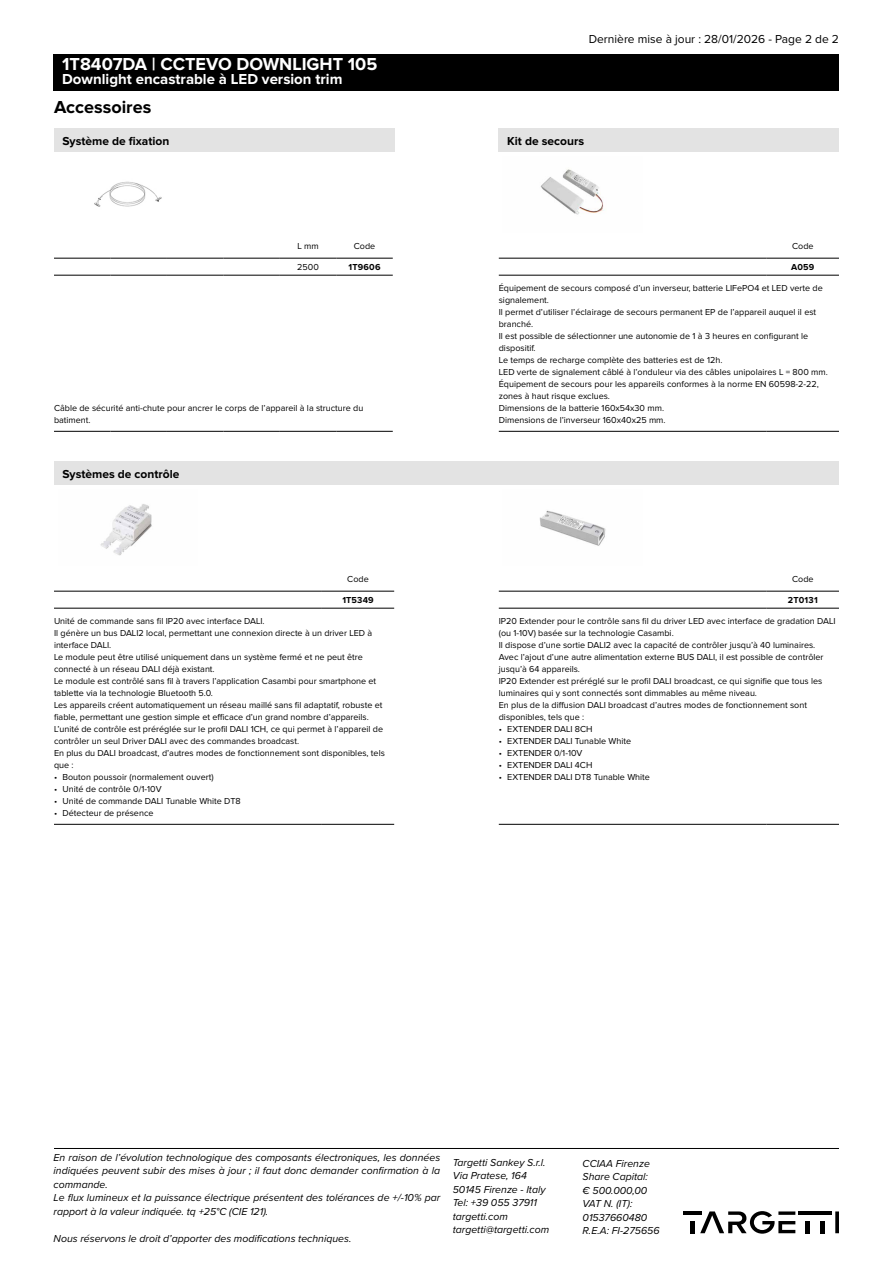
<style>
.page{position:relative;width:893px;height:1263px;background:#fff}
.page>*{position:absolute;margin:0;border:0;box-sizing:border-box;transform-origin:0 0}
.t1{font:700 18px "Proxima Nova";color:#fff}
.t2{font:700 18px "Proxima Nova";color:#000}
.t3{font:700 15px "Proxima Nova";color:#fff}
.t4{font:700 12px "Proxima Nova";color:#000}
.t5{font:12px "Proxima Nova";color:#000}
.t6{font:italic 10.5px/13.5px "Proxima Nova";color:#000}
.t7{font:9px/12px "Proxima Nova";color:#000}
.t8{font:700 9px "Proxima Nova";letter-spacing:.02em;color:#000}
</style>
<div class="page">
<svg style="left:835px;top:1211px;width:4px;height:22px"></svg>
<svg style="left:700px;top:1211px;width:95px;height:23px"></svg>
<hr style="left:806px;top:1221px;width:4px;height:12px;background:#000">
<hr style="left:798px;top:1211px;width:34px;height:4px;background:#000">
<hr style="left:821px;top:1221px;width:4px;height:12px;background:#000">
<hr style="left:683px;top:1211px;width:19px;height:4px;background:#000">
<hr style="left:690px;top:1221px;width:4px;height:12px;background:#000">
<hr style="left:54px;top:1148px;width:785px;height:1px;background:#000">
<img style="left:100px;top:504px;width:52px;height:52px">
<img style="left:539px;top:510px;width:67px;height:36px">
<img style="left:94px;top:181px;width:68px;height:26px">
<img style="left:540px;top:169px;width:65px;height:46px">
<div style="left:54px;top:128px;width:340px;height:24px;background:#e3e3e3"></div>
<div style="left:499px;top:128px;width:340px;height:24px;background:#e3e3e3"></div>
<hr style="left:336px;top:258px;width:57px;height:1px;background:#000">
<hr style="left:110px;top:258px;width:57px;height:1px;background:#000">
<hr style="left:167px;top:258px;width:56px;height:1px;background:#000">
<hr style="left:223px;top:258px;width:57px;height:1px;background:#000">
<hr style="left:280px;top:258px;width:56px;height:1px;background:#000">
<hr style="left:54px;top:258px;width:56px;height:1px;background:#000">
<hr style="left:54px;top:275px;width:56px;height:1px;background:#000">
<hr style="left:110px;top:275px;width:57px;height:1px;background:#000">
<hr style="left:167px;top:275px;width:56px;height:1px;background:#000">
<hr style="left:223px;top:275px;width:57px;height:1px;background:#000">
<hr style="left:280px;top:275px;width:56px;height:1px;background:#000">
<hr style="left:336px;top:275px;width:57px;height:1px;background:#000">
<hr style="left:54px;top:431px;width:56px;height:1px;background:#000">
<hr style="left:110px;top:431px;width:57px;height:1px;background:#000">
<hr style="left:167px;top:431px;width:56px;height:1px;background:#000">
<hr style="left:223px;top:431px;width:57px;height:1px;background:#000">
<hr style="left:280px;top:431px;width:56px;height:1px;background:#000">
<hr style="left:336px;top:431px;width:57px;height:1px;background:#000">
<hr style="left:499px;top:258px;width:268px;height:1px;background:#000">
<hr style="left:767px;top:258px;width:72px;height:1px;background:#000">
<hr style="left:499px;top:275px;width:268px;height:1px;background:#000">
<hr style="left:767px;top:275px;width:72px;height:1px;background:#000">
<hr style="left:499px;top:431px;width:268px;height:1px;background:#000">
<hr style="left:767px;top:431px;width:72px;height:1px;background:#000">
<div style="left:54px;top:461px;width:785px;height:24px;background:#e3e3e3"></div>
<hr style="left:54px;top:591px;width:268px;height:1px;background:#000">
<hr style="left:322px;top:591px;width:72px;height:1px;background:#000">
<hr style="left:54px;top:608px;width:268px;height:1px;background:#000">
<hr style="left:322px;top:608px;width:72px;height:1px;background:#000">
<hr style="left:54px;top:824px;width:268px;height:1px;background:#000">
<hr style="left:322px;top:824px;width:72px;height:1px;background:#000">
<hr style="left:499px;top:591px;width:268px;height:1px;background:#000">
<hr style="left:767px;top:591px;width:72px;height:1px;background:#000">
<hr style="left:499px;top:608px;width:268px;height:1px;background:#000">
<hr style="left:767px;top:608px;width:72px;height:1px;background:#000">
<hr style="left:499px;top:824px;width:268px;height:1px;background:#000">
<hr style="left:767px;top:824px;width:72px;height:1px;background:#000">
<div style="left:54px;top:54px;width:785px;height:36px;background:#000"></div>
<h1 class="t1" style="left:62px;top:55px;width:317px">1T8407DA | CCTEVO DOWNLIGHT 105</h1>
<h2 class="t3" style="left:62px;top:72px;width:282px">Downlight encastrable à LED version trim</h2>
<h3 class="t5" style="left:589px;top:33px;width:252px">Dernière mise à jour : 28/01/2026 - Page 2 de 2</h3>
<h1 class="t2" style="left:54px;top:99px;width:99px">Accessoires</h1>
<h3 class="t4" style="left:63px;top:136px;width:108px">Système de fixation</h3>
<h3 class="t4" style="left:507px;top:136px;width:78px">Kit de secours</h3>
<p class="t7" style="left:297px;top:241px;width:23px">L mm</p>
<p class="t7" style="left:354px;top:241px;width:23px">Code</p>
<p class="t7" style="left:297px;top:261px;width:23px">2500</p>
<p class="t8" style="left:349px;top:262px;width:34px">1T9606</p>
<p class="t7" style="left:54px;top:402px;width:311px">Câble de sécurité anti-chute pour ancrer le corps de l’appareil à la structure du batiment.</p>
<h3 class="t4" style="left:63px;top:469px;width:118px">Systèmes de contrôle</h3>
<p class="t7" style="left:347px;top:574px;width:23px">Code</p>
<p class="t8" style="left:342px;top:595px;width:33px">1T5349</p>
<p class="t7" style="left:54px;top:615px;width:332px">Unité de commande sans fil IP20 avec interface DALI.<br>Il génère un bus DALI2 local, permettant une connexion directe à un driver LED à interface DALI.<br>Le module peut être utilisé uniquement dans un système fermé et ne peut être connecté à un réseau DALI déjà existant.<br>Le module est contrôlé sans fil à travers l’application Casambi pour smartphone et tablette via la technologie Bluetooth 5.0.<br>Les appareils créent automatiquement un réseau maillé sans fil adaptatif, robuste et fiable, permettant une gestion simple et efficace d’un grand nombre d’appareils.<br>L’unité de contrôle est préréglée sur le profil DALI 1CH, ce qui permet à l’appareil de contrôler un seul Driver DALI avec des commandes broadcast.<br>En plus du DALI broadcast, d’autres modes de fonctionnement sont disponibles, tels que :</p>
<p class="t7" style="left:54px;top:771px;width:161px">• Bouton poussoir (normalement ouvert)</p>
<p class="t7" style="left:54px;top:783px;width:109px">• Unité de contrôle 0/1-10V</p>
<p class="t7" style="left:54px;top:795px;width:188px">• Unité de commande DALI Tunable White DT8</p>
<p class="t7" style="left:54px;top:807px;width:101px">• Détecteur de présence</p>
<p class="t7" style="left:792px;top:241px;width:23px">Code</p>
<p class="t8" style="left:791px;top:262px;width:25px">A059</p>
<p class="t7" style="left:499px;top:282px;width:331px">Équipement de secours composé d’un inverseur, batterie LIFePO4 et LED verte de signalement.<br>Il permet d’utiliser l’éclairage de secours permanent EP de l’appareil auquel il est branché.<br>Il est possible de sélectionner une autonomie de 1 à 3 heures en configurant le dispositif.<br>Le temps de recharge complète des batteries est de 12h.<br>LED verte de signalement câblé à l’onduleur via des câbles unipolaires L = 800 mm.<br>Équipement de secours pour les appareils conformes à la norme EN 60598-2-22, zones à haut risque exclues.<br>Dimensions de la batterie 160x54x30 mm.<br>Dimensions de l’inverseur 160x40x25 mm.</p>
<p class="t7" style="left:792px;top:574px;width:23px">Code</p>
<p class="t8" style="left:788px;top:595px;width:31px">2T0131</p>
<p class="t7" style="left:499px;top:615px;width:338px">IP20 Extender pour le contrôle sans fil du driver LED avec interface de gradation DALI (ou 1-10V) basée sur la technologie Casambi.<br>Il dispose d’une sortie DALI2 avec la capacité de contrôler jusqu’à 40 luminaires.<br>Avec l’ajout d’une autre alimentation externe BUS DALI, il est possible de contrôler jusqu’à 64 appareils.<br>IP20 Extender est préréglé sur le profil DALI broadcast, ce qui signifie que tous les luminaires qui y sont connectés sont dimmables au même niveau.<br>En plus de la diffusion DALI broadcast d’autres modes de fonctionnement sont disponibles, tels que :</p>
<p class="t7" style="left:499px;top:723px;width:95px">• EXTENDER DALI 8CH</p>
<p class="t7" style="left:499px;top:735px;width:134px">• EXTENDER DALI Tunable White</p>
<p class="t7" style="left:499px;top:747px;width:85px">• EXTENDER 0/1-10V</p>
<p class="t7" style="left:499px;top:759px;width:95px">• EXTENDER DALI 4CH</p>
<p class="t7" style="left:499px;top:771px;width:153px">• EXTENDER DALI DT8 Tunable White</p>
<p class="t6" style="left:54px;top:1150px;width:388px">En raison de l’évolution technologique des composants électroniques, les données indiquées peuvent subir des mises à jour ; il faut donc demander confirmation à la commande.<br>Le flux lumineux et la puissance électrique présentent des tolérances de +/-10% par rapport à la valeur indiquée. tq +25°C (CIE 121).</p>
<p class="t6" style="left:54px;top:1231px;width:299px">Nous réservons le droit d’apporter des modifications techniques.</p>
<p class="t6" style="left:453px;top:1155px;width:98px">Targetti Sankey S.r.l.<br>Via Pratese, 164<br>50145 Firenze - Italy<br>Tel: +39 055 37911 targetti.com targetti@targetti.com</p>
<p class="t6" style="left:583px;top:1156px;width:79px">CCIAA Firenze<br>Share Capital:<br>€ 500.000,00<br>VAT N. (IT):<br>01537660480<br>R.E.A: FI-275656</p>
</div>
